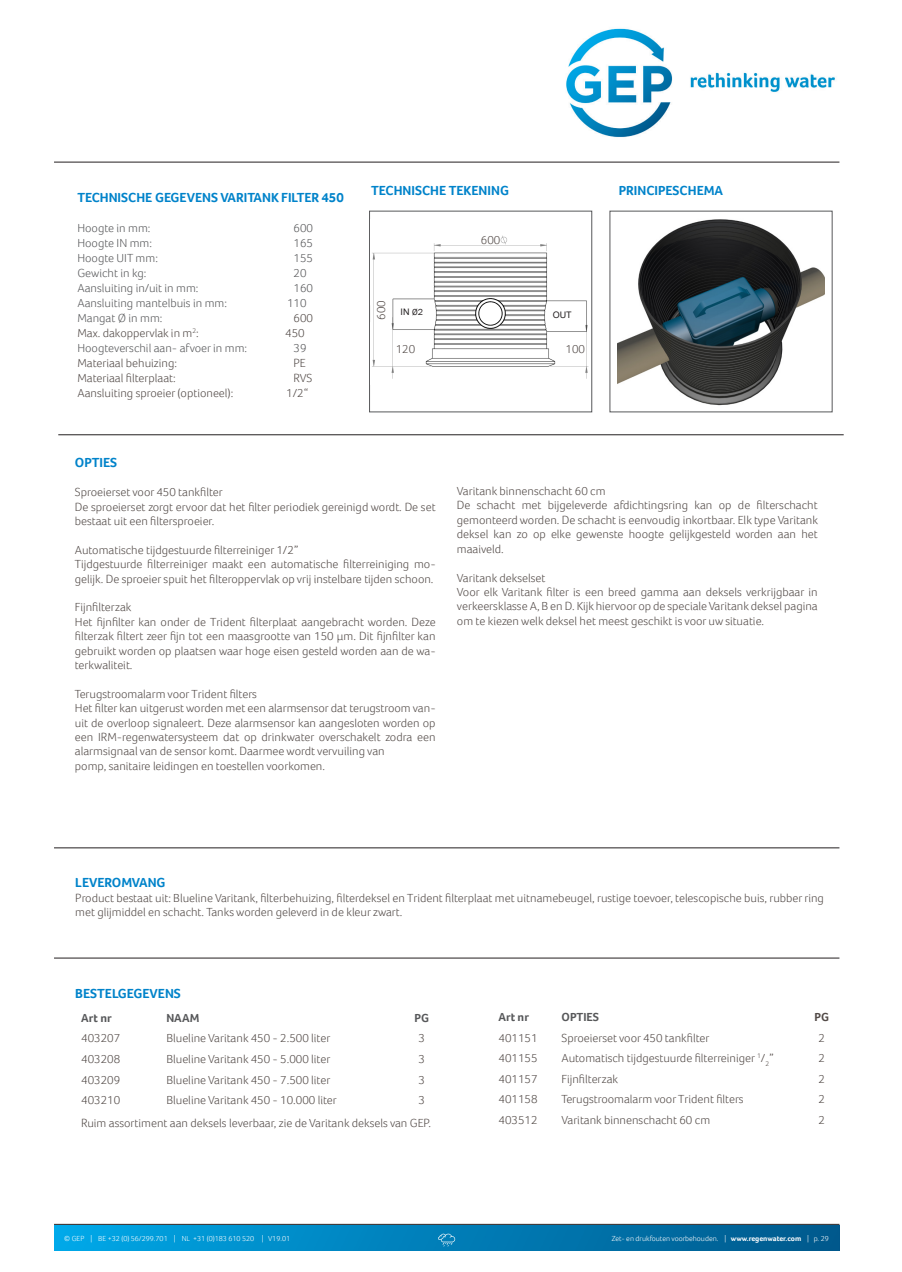
<style>
.page{position:relative;width:902px;height:1272px;background:#fff}
.page>*{position:absolute;margin:0;border:0;box-sizing:border-box;transform-origin:0 0}
.Brood{font:700 13.5px "Foco";color:#0083ca}
.Aufzählung{font:700 13.5px "Foco";color:#0083ca}
.Aufzählung-2{font:300 12px/14.4px "Foco";color:#524a47;text-align:justify}
.t1{font:300 12px "Foco";color:#57585a}
.heading_1{font:300 12px "Foco";color:#524a47}
.t2{font:700 12px "Foco";color:#57585a}
.t3{font:700 12px "Foco";color:#524a47}
.t4{font:9px "Arial";color:#231f20}
.t5{font:300 7.5px "Foco";color:#fff}
.s1{font-family:"Franklin Gothic"}
.s2{font-weight:700}
</style>
<div class="page">
<hr style="left:54px;top:162px;width:785px;height:1px;background:#231f20">
<img style="left:566px;top:28px;width:269px;height:110px">
<img style="left:54px;top:1225px;width:785px;height:25px">
<hr style="left:54px;top:1223px;width:785px;height:1px;background:#231f20">
<svg style="left:438px;top:1233px;width:17px;height:13px"></svg>
<hr style="left:54px;top:957px;width:785px;height:1px;background:#231f20">
<hr style="left:54px;top:847px;width:785px;height:1px;background:#231f20">
<div style="left:369px;top:211px;width:223px;height:201px;border:1px solid #57585a"></div>
<img style="left:618px;top:219px;width:206px;height:187px">
<hr style="left:58px;top:434px;width:785px;height:1px;background:#231f20">
<img style="left:372px;top:220px;width:219px;height:164px">
<p class="Brood" style="left:77px;top:188px;width:268px">TECHNISCHE GEGEVENS VARITANK FILTER 450</p>
<p class="t1" style="left:77px;top:220px;width:75px">Hoogte in mm:</p>
<p class="t1" style="left:293px;top:220px;width:21px">600</p>
<p class="t1" style="left:77px;top:235px;width:76px">Hoogte IN mm:</p>
<p class="t1" style="left:293px;top:235px;width:21px">165</p>
<p class="t1" style="left:77px;top:250px;width:82px">Hoogte UIT mm:</p>
<p class="t1" style="left:293px;top:250px;width:21px">155</p>
<p class="t1" style="left:77px;top:265px;width:70px">Gewicht in kg:</p>
<p class="t1" style="left:293px;top:265px;width:14px">20</p>
<p class="t1" style="left:77px;top:280px;width:122px">Aansluiting in/uit in mm:</p>
<p class="t1" style="left:293px;top:280px;width:21px">160</p>
<p class="t1" style="left:77px;top:295px;width:151px">Aansluiting mantelbuis in mm:</p>
<p class="t1" style="left:287px;top:295px;width:21px">110</p>
<p class="t1" style="left:77px;top:310px;width:87px">Mangat Ø in mm:</p>
<p class="Aufzählung-2" style="left:293px;top:310px;width:21px">600</p>
<p class="Aufzählung-2" style="left:77px;top:325px;width:123px">Max. dakoppervlak in m<sup>2</sup>:</p>
<p class="Aufzählung-2" style="left:285px;top:325px;width:21px">450</p>
<p class="t1" style="left:77px;top:340px;width:171px">Hoogteverschil aan- afvoer in mm:</p>
<p class="t1" style="left:293px;top:340px;width:14px">39</p>
<p class="Aufzählung-2" style="left:77px;top:355px;width:101px">Materiaal behuizing:</p>
<p class="Aufzählung-2" style="left:293px;top:355px;width:14px">PE</p>
<p class="Aufzählung-2" style="left:77px;top:370px;width:100px">Materiaal filterplaat:</p>
<p class="Aufzählung-2" style="left:293px;top:370px;width:20px">RVS</p>
<p class="Aufzählung-2" style="left:77px;top:385px;width:157px">Aansluiting sproeier (optioneel):</p>
<p class="Aufzählung-2" style="left:286px;top:385px;width:24px">1/2“</p>
<p class="Brood" style="left:371px;top:181px;width:139px">TECHNISCHE TEKENING</p>
<p class="Brood" style="left:618px;top:181px;width:106px">PRINCIPESCHEMA</p>
<p class="Aufzählung-2" style="left:374px;top:320px;width:21px;rotate:-90deg">600</p>
<p class="t4" style="left:400px;top:306px;width:24px">IN <span class="s1">Ø2</span></p>
<p class="Aufzählung-2" style="left:395px;top:342px;width:21px">120</p>
<p class="Aufzählung-2" style="left:481px;top:232px;width:21px">600</p>
<p class="t4" style="left:552px;top:308px;width:20px">OUT</p>
<p class="Aufzählung-2" style="left:565px;top:342px;width:21px">100</p>
<p class="Aufzählung" style="left:75px;top:454px;width:44px">OPTIES</p>
<p class="Aufzählung-2" style="left:75px;top:485px;width:149px">Sproeierset voor 450 tankfilter</p>
<p class="Aufzählung-2" style="left:75px;top:499px;width:362px">De sproeierset zorgt ervoor dat het filter periodiek gereinigd wordt. De set bestaat uit een filtersproeier.</p>
<p class="Aufzählung-2" style="left:75px;top:542px;width:225px">Automatische tijdgestuurde filterreiniger 1/2”</p>
<p class="Aufzählung-2" style="left:75px;top:557px;width:362px">Tijdgestuurde filterreiniger maakt een automatische filterreiniging mo&shy;gelijk. De sproeier spuit het filteroppervlak op vrij instelbare tijden schoon.</p>
<p class="Aufzählung-2" style="left:75px;top:600px;width:58px">Fijnfilterzak</p>
<p class="Aufzählung-2" style="left:75px;top:614px;width:362px">Het fijnfilter kan onder de Trident filterplaat aangebracht worden. Deze filterzak filtert zeer fijn tot een maasgrootte van 150 µm. Dit fijnfilter kan gebruikt worden op plaatsen waar hoge eisen gesteld worden aan de wa&shy;terkwaliteit.</p>
<p class="Aufzählung-2" style="left:75px;top:686px;width:184px">Terugstroomalarm voor Trident filters</p>
<p class="Aufzählung-2" style="left:75px;top:701px;width:362px">Het filter kan uitgerust worden met een alarmsensor dat terugstroom van&shy;uit de overloop signaleert. Deze alarmsensor kan aangesloten worden op een IRM-regenwatersysteem dat op drinkwater overschakelt zodra een alarmsignaal van de sensor komt. Daarmee wordt vervuiling van</p>
<p class="Aufzählung-2" style="left:75px;top:758px;width:252px">pomp, sanitaire leidingen en toestellen voorkomen.</p>
<p class="heading_1" style="left:457px;top:483px;width:150px">Varitank binnenschacht 60 cm</p>
<p class="Aufzählung-2" style="left:457px;top:498px;width:362px">De schacht met bijgeleverde afdichtingsring kan op de filterschacht gemonteerd worden. De schacht is eenvoudig inkortbaar. Elk type Varitank deksel kan zo op elke gewenste hoogte gelijkgesteld worden aan het maaiveld.</p>
<p class="Aufzählung-2" style="left:457px;top:570px;width:90px">Varitank dekselset</p>
<p class="Aufzählung-2" style="left:457px;top:584px;width:362px">Voor elk Varitank filter is een breed gamma aan deksels verkrijgbaar in verkeersklasse A, B en D. Kijk hiervoor op de speciale Varitank deksel pagina om te kiezen welk deksel het meest geschikt is voor uw situatie.</p>
<p class="Aufzählung" style="left:75px;top:874px;width:92px">LEVEROMVANG</p>
<p class="Aufzählung-2" style="left:75px;top:890px;width:750px">Product bestaat uit: Blueline Varitank, filterbehuizing, filterdeksel en Trident filterplaat met uitnamebeugel, rustige toevoer, telescopische buis, rubber ring met glijmiddel en schacht. Tanks worden geleverd in de kleur zwart.</p>
<p class="Brood" style="left:75px;top:984px;width:107px">BESTELGEGEVENS</p>
<p class="t2" style="left:81px;top:1009px;width:32px">Art nr</p>
<p class="t2" style="left:166px;top:1009px;width:35px">NAAM</p>
<p class="t2" style="left:414px;top:1009px;width:16px">PG</p>
<p class="Aufzählung-2" style="left:81px;top:1031px;width:40px">403207</p>
<p class="Aufzählung-2" style="left:166px;top:1031px;width:165px">Blueline Varitank 450 - 2.500 liter</p>
<p class="Aufzählung-2" style="left:418px;top:1031px;width:8px">3</p>
<p class="Aufzählung-2" style="left:81px;top:1051px;width:40px">403208</p>
<p class="Aufzählung-2" style="left:166px;top:1051px;width:165px">Blueline Varitank 450 - 5.000 liter</p>
<p class="Aufzählung-2" style="left:418px;top:1051px;width:8px">3</p>
<p class="Aufzählung-2" style="left:81px;top:1072px;width:40px">403209</p>
<p class="Aufzählung-2" style="left:166px;top:1072px;width:165px">Blueline Varitank 450 - 7.500 liter</p>
<p class="Aufzählung-2" style="left:418px;top:1072px;width:8px">3</p>
<p class="Aufzählung-2" style="left:81px;top:1092px;width:40px">403210</p>
<p class="Aufzählung-2" style="left:166px;top:1092px;width:172px">Blueline Varitank 450 - 10.000 liter</p>
<p class="Aufzählung-2" style="left:418px;top:1092px;width:8px">3</p>
<p class="Aufzählung-2" style="left:81px;top:1115px;width:351px">Ruim assortiment aan deksels leverbaar, zie de Varitank deksels van GEP.</p>
<p class="t2" style="left:498px;top:1009px;width:32px">Art nr</p>
<p class="t2" style="left:561px;top:1009px;width:39px">OPTIES</p>
<p class="t3" style="left:814px;top:1009px;width:16px">PG</p>
<p class="Aufzählung-2" style="left:498px;top:1030px;width:40px">401151</p>
<p class="Aufzählung-2" style="left:561px;top:1030px;width:149px">Sproeierset voor 450 tankfilter</p>
<p class="Aufzählung-2" style="left:818px;top:1030px;width:8px">2</p>
<p class="Aufzählung-2" style="left:498px;top:1050px;width:40px">401155</p>
<p class="Aufzählung-2" style="left:561px;top:1050px;width:214px">Automatisch tijdgestuurde filterreiniger <sup>1</sup>/<sub>2</sub>”</p>
<p class="Aufzählung-2" style="left:818px;top:1050px;width:8px">2</p>
<p class="Aufzählung-2" style="left:498px;top:1071px;width:40px">401157</p>
<p class="Aufzählung-2" style="left:561px;top:1071px;width:58px">Fijnfilterzak</p>
<p class="Aufzählung-2" style="left:818px;top:1071px;width:8px">2</p>
<p class="Aufzählung-2" style="left:498px;top:1091px;width:40px">401158</p>
<p class="Aufzählung-2" style="left:561px;top:1091px;width:184px">Terugstroomalarm voor Trident filters</p>
<p class="Aufzählung-2" style="left:818px;top:1091px;width:8px">2</p>
<p class="Aufzählung-2" style="left:498px;top:1112px;width:40px">403512</p>
<p class="Aufzählung-2" style="left:561px;top:1112px;width:150px">Varitank binnenschacht 60 cm</p>
<p class="Aufzählung-2" style="left:818px;top:1112px;width:8px">2</p>
<p class="t5" style="left:64px;top:1233px;width:227px">© GEP | BE +32 (0) 56/299.701 | NL +31 (0)183 610 520 | V19.01</p>
<p class="t5" style="left:611px;top:1233px;width:218px">Zet- en drukfouten voorbehouden. | <span class="s2">www.regenwater.com</span> | p. 29</p>
</div>
